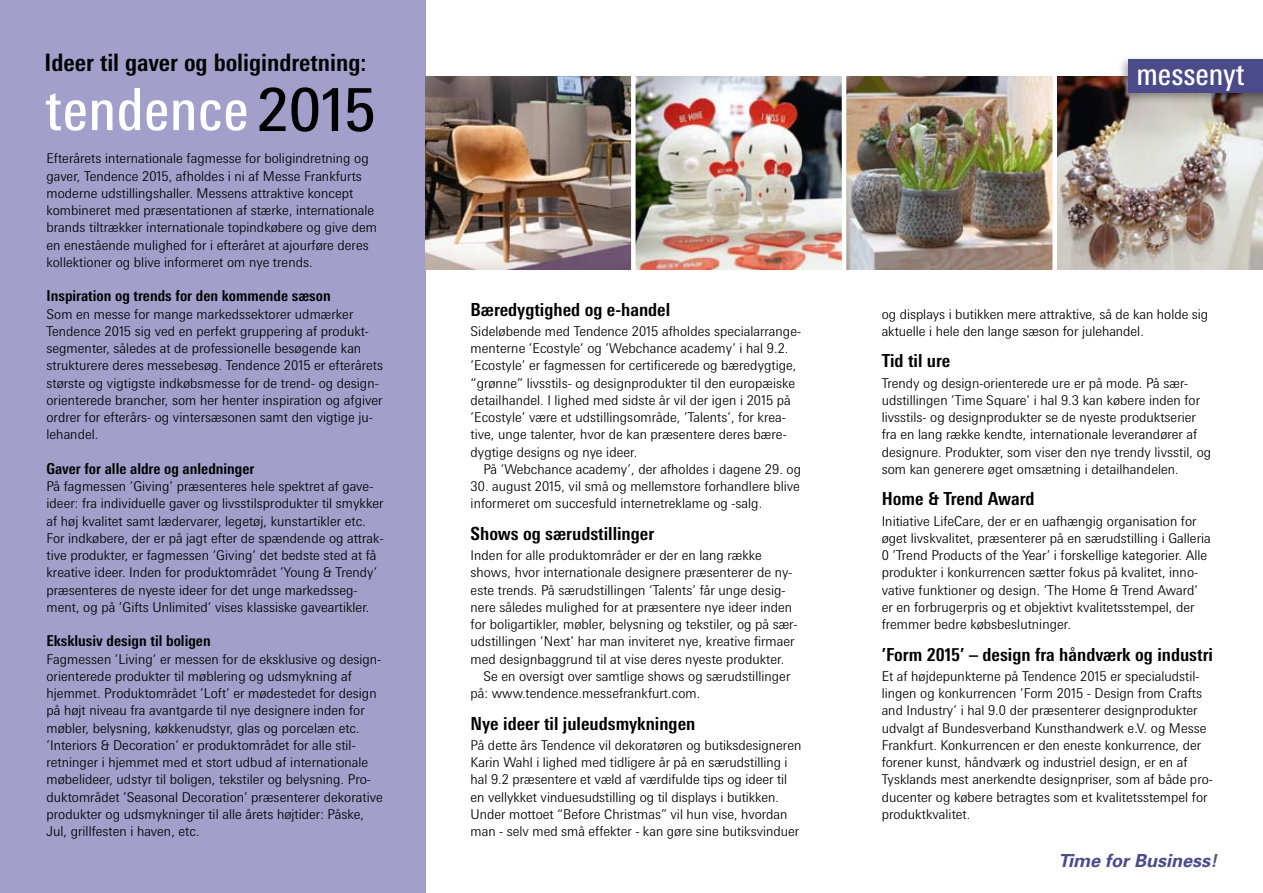
<style>
.page{position:relative;width:1263px;height:893px;background:#fff}
.page>*{position:absolute;margin:0;border:0;box-sizing:border-box;transform-origin:0 0}
.t1{font:59.7px "Messe Univers";color:#000}
.t2{font:condensed 30.6px "Messe Univers";color:#fff}
.t3{font:700 condensed 24px "Messe Univers";color:#000}
.t4{font:700 condensed 18px "Messe Univers";color:#000}
.t5{font:italic 700 18px "Univers";color:#4c4b8a}
.t6{font:700 condensed 15px "Messe Univers";color:#000}
.t7{font:300 13.5px/17.2px "Messe Univers";color:#000}
</style>
<div class="page">
<img style="left:1057px;top:77px;width:206px;height:192px">
<div style="left:0;top:0;width:425px;height:893px;background:#a29fcb"></div>
<svg style="left:46px;top:93px;width:40px;height:38px"></svg>
<svg style="left:92px;top:100px;width:20px;height:30px"></svg>
<svg style="left:119px;top:88px;width:21px;height:43px"></svg>
<svg style="left:147px;top:100px;width:20px;height:31px"></svg>
<svg style="left:173px;top:100px;width:21px;height:30px"></svg>
<svg style="left:200px;top:100px;width:46px;height:31px"></svg>
<div style="left:1117px;top:54px;width:146px;height:50px;background:#000;opacity:.35"></div>
<div style="left:1129px;top:60px;width:134px;height:33px;background:#4c4b8a"></div>
<img style="left:425px;top:77px;width:417px;height:192px">
<img style="left:846px;top:77px;width:206px;height:192px">
<hr style="left:631px;top:54px;width:4px;height:236px;background:#fff">
<h3 class="t3" style="left:45px;top:48px;width:323px">Ideer til gaver og boligindretning:</h3>
<h1 class="t1" style="left:257px;top:73px;width:121px">2015</h1>
<p class="t7" style="left:46px;top:150px;width:332px">Efterårets internationale fagmesse for boligindretning og gaver, Tendence 2015, afholdes i ni af Messe Frankfurts moderne udstillingshaller. Messens attraktive koncept kombineret med præsentationen af stærke, internationale brands tiltrækker internationale topindkøbere og give dem en enestående mulighed for i efteråret at ajourføre deres kollektioner og blive informeret om nye trends.</p>
<p class="t6" style="left:46px;top:287px;width:286px">Inspiration og trends for den kommende sæson</p>
<p class="t7" style="left:46px;top:305px;width:338px">Som en messe for mange markedssektorer udmærker Tendence 2015 sig ved en perfekt gruppering af produkt&shy;segmenter, således at de professionelle besøgende kan strukturere deres messebesøg. Tendence 2015 er efterårets største og vigtigste indkøbsmesse for de trend- og design&shy;orienterede brancher, som her henter inspiration og afgiver ordrer for efterårs- og vintersæsonen samt den vigtige ju&shy;lehandel.</p>
<p class="t6" style="left:46px;top:459px;width:209px">Gaver for alle aldre og anledninger</p>
<p class="t7" style="left:46px;top:477px;width:339px">På fagmessen ’Giving’ præsenteres hele spektret af gave&shy;ideer: fra individuelle gaver og livsstilsprodukter til smykker af høj kvalitet samt lædervarer, legetøj, kunstartikler etc.<br>For indkøbere, der er på jagt efter de spændende og attrak&shy;tive produkter, er fagmessen ’Giving’ det bedste sted at få kreative ideer. Inden for produktområdet ’Young &amp; Trendy’ præsenteres de nyeste ideer for det unge markedsseg&shy;ment, og på ’Gifts Unlimited’ vises klassiske gaveartikler.</p>
<p class="t6" style="left:46px;top:632px;width:166px">Eksklusiv design til boligen</p>
<p class="t7" style="left:46px;top:650px;width:338px">Fagmessen ’Living’ er messen for de eksklusive og design&shy;orienterede produkter til møblering og udsmykning af hjemmet. Produktområdet ’Loft’ er mødestedet for design på højt niveau fra avantgarde til nye designere inden for møbler, belysning, køkkenudstyr, glas og porcelæn etc. ’Interiors &amp; Decoration’ er produktområdet for alle stil&shy;retninger i hjemmet med et stort udbud af internationale møbelideer, udstyr til boligen, tekstiler og belysning. Pro&shy;duktområdet ’Seasonal Decoration’ præsenterer dekorative produkter og udsmykninger til alle årets højtider: Påske, Jul, grillfesten i haven, etc.</p>
<h2 class="t2" style="left:1136px;top:55px;width:110px">messenyt</h2>
<h3 class="t4" style="left:471px;top:298px;width:201px">Bæredygtighed og e-handel</h3>
<p class="t7" style="left:471px;top:322px;width:332px">Sideløbende med Tendence 2015 afholdes specialarrange&shy;menterne ’Ecostyle’ og ’Webchance academy’ i hal 9.2. ’Ecostyle’ er fagmessen for certificerede og bæredygtige, “grønne” livsstils- og designprodukter til den europæiske detailhandel. I lighed med sidste år vil der igen i 2015 på ’Ecostyle’ være et udstillingsområde, ’Talents’, for krea&shy;tive, unge talenter, hvor de kan præsentere deres bære&shy;dygtige designs og nye ideer.</p>
<p class="t7" style="left:483px;top:460px;width:319px">På ’Webchance academy’, der afholdes i dagene 29. og</p>
<p class="t7" style="left:471px;top:477px;width:331px">30. august 2015, vil små og mellemstore forhandlere blive informeret om succesfuld internetreklame og -salg.</p>
<h3 class="t4" style="left:471px;top:522px;width:185px">Shows og særudstillinger</h3>
<p class="t7" style="left:471px;top:546px;width:293px">Inden for alle produktområder er der en lang række</p>
<p class="t7" style="left:471px;top:564px;width:323px">shows, hvor internationale designere præsenterer de ny-</p>
<p class="t7" style="left:471px;top:581px;width:316px">este trends. På særudstillingen ’Talents’ får unge desig-</p>
<p class="t7" style="left:471px;top:598px;width:323px">nere således mulighed for at præsentere nye ideer inden</p>
<p class="t7" style="left:471px;top:615px;width:328px">for boligartikler, møbler, belysning og tekstiler, og på sær-</p>
<p class="t7" style="left:471px;top:633px;width:325px">udstillingen ’Next’ har man inviteret nye, kreative firmaer</p>
<p class="t7" style="left:471px;top:650px;width:315px">med designbaggrund til at vise deres nyeste produkter.</p>
<p class="t7" style="left:483px;top:667px;width:309px">Se en oversigt over samtlige shows og særudstillinger</p>
<p class="t7" style="left:471px;top:684px;width:231px">på: www.tendence.messefrankfurt.com.</p>
<h3 class="t4" style="left:471px;top:712px;width:226px">Nye ideer til juleudsmykningen</h3>
<p class="t7" style="left:471px;top:736px;width:332px">På dette års Tendence vil dekoratøren og butiksdesigneren Karin Wahl i lighed med tidligere år på en særudstilling i hal 9.2 præsentere et væld af værdifulde tips og ideer til en vellykket vinduesudstilling og til displays i butikken.<br>Under mottoet “Before Christmas” vil hun vise, hvordan man - selv med små effekter - kan gøre sine butiksvinduer</p>
<p class="t7" style="left:882px;top:305px;width:328px">og displays i butikken mere attraktive, så de kan holde sig aktuelle i hele den lange sæson for julehandel.</p>
<h3 class="t4" style="left:882px;top:350px;width:70px">Tid til ure</h3>
<p class="t7" style="left:882px;top:374px;width:331px">Trendy og design-orienterede ure er på mode. På sær&shy;udstillingen ’Time Square’ i hal 9.3 kan købere inden for livsstils- og designprodukter se de nyeste produktserier fra en lang række kendte, internationale leverandører af designure. Produkter, som viser den nye trendy livsstil, og som kan generere øget omsætning i detailhandelen.</p>
<h3 class="t4" style="left:882px;top:488px;width:154px">Home &amp; Trend Award</h3>
<p class="t7" style="left:882px;top:512px;width:331px">Initiative LifeCare, der er en uafhængig organisation for øget livskvalitet, præsenterer på en særudstilling i Galleria 0 ’Trend Products of the Year’ i forskellige kategorier. Alle produkter i konkurrencen sætter fokus på kvalitet, inno&shy;vative funktioner og design. ’The Home &amp; Trend Award’ er en forbrugerpris og et objektivt kvalitetsstempel, der fremmer bedre købsbeslutninger.</p>
<h3 class="t4" style="left:882px;top:643px;width:333px">’Form 2015’ – design fra håndværk og industri</h3>
<p class="t7" style="left:882px;top:667px;width:333px">Et af højdepunkterne på Tendence 2015 er specialudstil&shy;lingen og konkurrencen ’Form 2015 - Design from Crafts and Industry’ i hal 9.0 der præsenterer designprodukter udvalgt af Bundesverband Kunsthandwerk e.V. og Messe Frankfurt. Konkurrencen er den eneste konkurrence, der forener kunst, håndværk og industriel design, er en af Tysklands mest anerkendte designpriser, som af både pro&shy;ducenter og købere betragtes som et kvalitetsstempel for produktkvalitet.</p>
<h3 class="t5" style="left:1058px;top:849px;width:160px">Time for Business!</h3>
</div>
